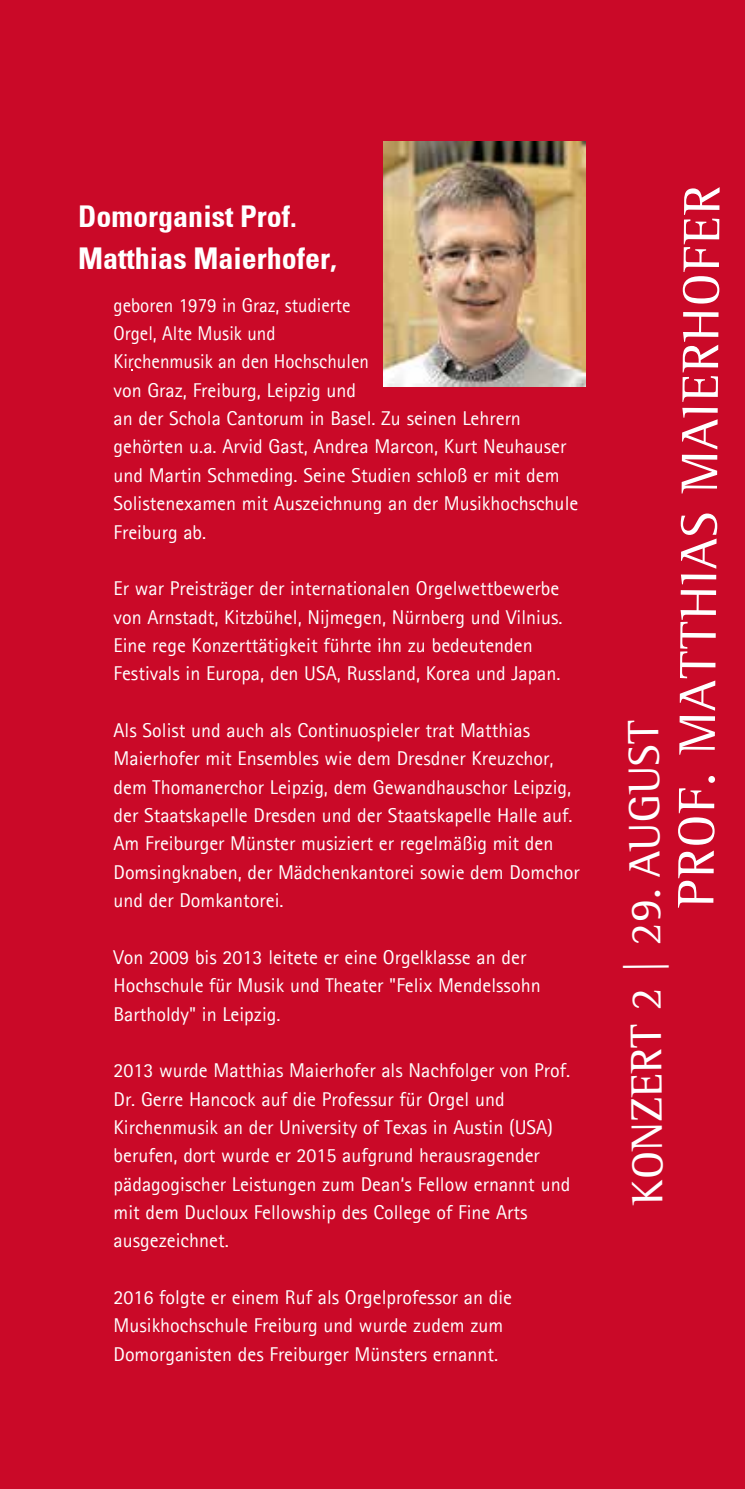
<style>
.page{position:relative;width:745px;height:1489px;background:#fff}
.page>*{position:absolute;margin:0;border:0;box-sizing:border-box;transform-origin:0 0}
.t1{font:52.5px "Agfa Rotis Semi Serif";color:#fff}
.t2{font:45px "Agfa Rotis Semi Serif";letter-spacing:-.01em;color:#fff}
.t3{font:700 condensed 30px/42.5px "Univers";color:#fff}
.t4{font:20px/28.2px "Agfa Rotis Sans Serif";color:#fff}
.t5{font:20px/28.2px "Agfa Rotis Sans Serif";color:#fff;scale:.95 1}
</style>
<div class="page">
<div style="left:0;top:0;width:744px;height:1488px;background:#ca0928"></div>
<img style="left:383px;top:142px;width:202px;height:244px">
<h3 class="t3" style="left:78px;top:194px;width:260px">Domorganist Prof.<br>Matthias Maierhofer,</h3>
<p class="t5" style="left:113px;top:290px;width:490px">geboren 1979 in Graz, studierte<br>Orgel, Alte Musik und<br>Kirchenmusik an den Hochschulen<br>von Graz, Freiburg, Leipzig und<br>an der Schola Cantorum in Basel. Zu seinen Lehrern gehörten u.a. Arvid Gast, Andrea Marcon, Kurt Neuhauser und Martin Schmeding. Seine Studien schloß er mit dem Solistenexamen mit Auszeichnung an der Musikhochschule Freiburg ab.</p>
<p class="t4" style="left:113px;top:574px;width:450px">Er war Preisträger der internationalen Orgelwettbewerbe von Arnstadt, Kitzbühel, Nijmegen, Nürnberg und Vilnius.<br>Eine rege Konzerttätigkeit führte ihn zu bedeutenden Festivals in Europa, den USA, Russland, Korea und Japan.</p>
<p class="t4" style="left:113px;top:715px;width:467px">Als Solist und auch als Continuospieler trat Matthias Maierhofer mit Ensembles wie dem Dresdner Kreuzchor, dem Thomanerchor Leipzig, dem Gewandhauschor Leipzig, der Staatskapelle Dresden und der Staatskapelle Halle auf.<br>Am Freiburger Münster musiziert er regelmäßig mit den Domsingknaben, der Mädchenkantorei sowie dem Domchor und der Domkantorei.</p>
<p class="t4" style="left:113px;top:942px;width:428px">Von 2009 bis 2013 leitete er eine Orgelklasse an der<br>Hochschule für Musik und Theater "Felix Mendelssohn<br>Bartholdy" in Leipzig.</p>
<p class="t4" style="left:113px;top:1055px;width:458px">2013 wurde Matthias Maierhofer als Nachfolger von Prof.<br>Dr. Gerre Hancock auf die Professur für Orgel und Kirchenmusik an der University of Texas in Austin (USA) berufen, dort wurde er 2015 aufgrund herausragender pädagogischer Leistungen zum Dean‘s Fellow ernannt und mit dem Ducloux Fellowship des College of Fine Arts ausgezeichnet.</p>
<p class="t4" style="left:113px;top:1282px;width:400px">2016 folgte er einem Ruf als Orgelprofessor an die<br>Musikhochschule Freiburg und wurde zudem zum<br>Domorganisten des Freiburger Münsters ernannt.</p>
<h2 class="t2" style="left:618px;top:1204px;width:487px;rotate:-90deg">KONZERT 2 | 29. AUGUST</h2>
<h1 class="t1" style="left:661px;top:907px;width:723px;rotate:-89deg">PROF. MATTHIAS MAIERHOFER</h1>
</div>
